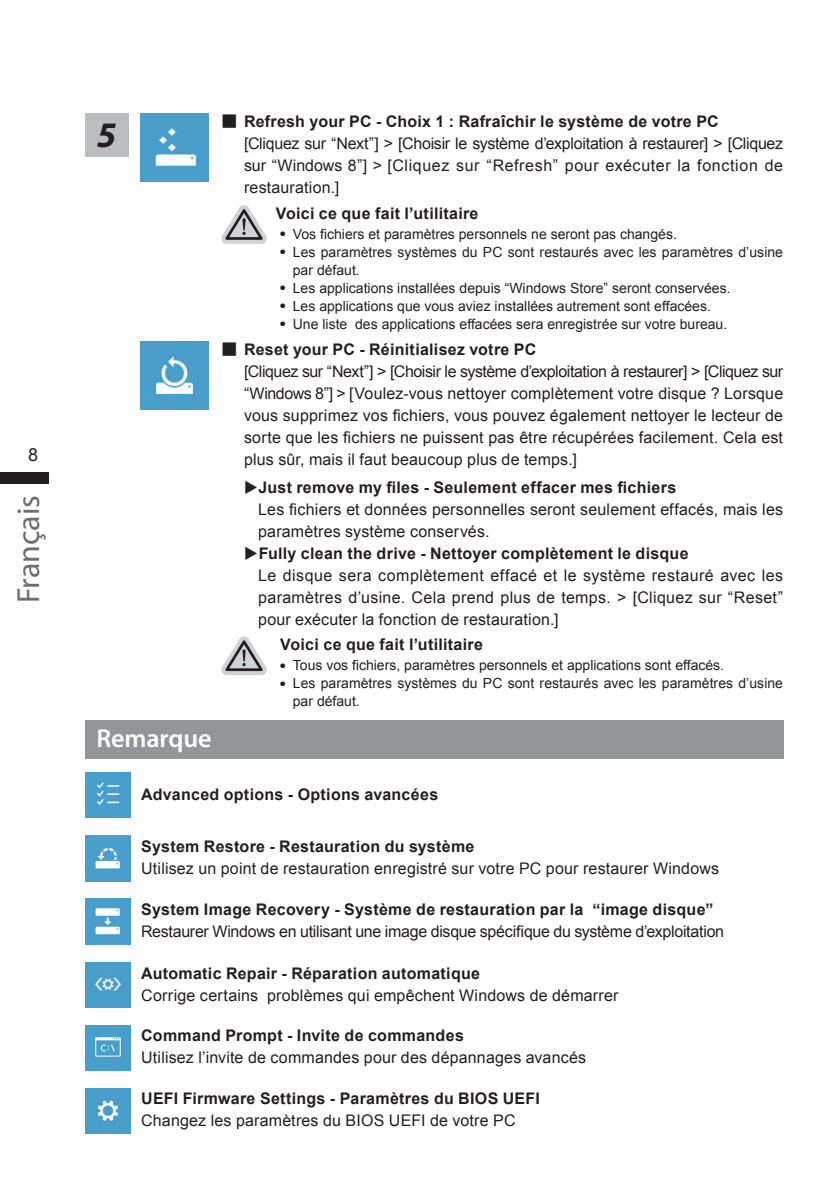
<style>
.page{position:relative;width:840px;height:1191px;background:#fff}
.page>*{position:absolute;margin:0;border:0;box-sizing:border-box;transform-origin:0 0}
.t1{font:italic 700 36px "Myriad Pro";color:#231f20}
.t2{font:32px "Myriad Pro";color:#6c6d70}
.t3{font:600 26px "Myriad Pro";letter-spacing:-.005em;color:#fff}
.t4{font:18px "Arial";color:#231f20}
.t5{font:16px/22px "Arial";letter-spacing:.01em;color:#231f20}
.t6{font:700 16px "Arial";letter-spacing:.015em;color:#231f20}
.t7{font:16px "Arial";letter-spacing:-.02em;color:#231f20}
.t8{font:14px "Arial";color:#231f20}
.s1{font-family:"DF Hei Bd WINP HK BF"}
.s2{font-weight:700}
</style>
<div class="page">
<div style="left:0;top:472px;width:48px;height:12px;background:#231f20"></div>
<img style="left:140px;top:341px;width:68px;height:68px">
<img style="left:140px;top:113px;width:68px;height:68px">
<img style="left:85px;top:772px;width:45px;height:46px">
<img style="left:85px;top:835px;width:45px;height:46px">
<img style="left:85px;top:899px;width:45px;height:45px">
<img style="left:85px;top:962px;width:45px;height:45px">
<img style="left:85px;top:1025px;width:45px;height:45px">
<img style="left:85px;top:1088px;width:45px;height:45px">
<div style="left:85px;top:720px;width:697px;height:38px;background:#939598"></div>
<div style="left:85px;top:113px;width:43px;height:43px;background:#bcbdc0"></div>
<svg style="left:221px;top:205px;width:45px;height:39px"></svg>
<svg style="left:221px;top:636px;width:45px;height:39px"></svg>
<p class="t4" style="left:28px;top:443px;width:12px">8</p>
<h2 class="t2" style="left:9px;top:603px;width:110px;rotate:-90deg">Français</h2>
<h1 class="t1" style="left:97px;top:111px;width:21px">5</h1>
<h3 class="t3" style="left:96px;top:722px;width:116px">Remarque</h3>
<p class="t5" style="left:244px;top:111px;width:540px;text-indent:-23px"><span class="s1">▓</span> <span class="s2">Refresh your PC - Choix 1 : Rafraîchir le système de votre PC<br></span>[Cliquez sur “Next”] &gt; [Choisir le système d’exploitation à restaurer] &gt; [Cliquez sur “Windows 8”] &gt; [Cliquez sur “Refresh” pour exécuter la fonction de restauration.]</p>
<p class="t6" style="left:276px;top:203px;width:204px">Voici ce que fait l’utilitaire</p>
<p class="t8" style="left:276px;top:225px;width:402px"><span class="s1">˙</span> Vos fichiers et paramètres personnels ne seront pas changés.</p>
<p class="t8" style="left:276px;top:243px;width:508px"><span class="s1">˙</span> Les paramètres systèmes du PC sont restaurés avec les paramètres d’usine</p>
<p class="t8" style="left:293px;top:261px;width:68px">par défaut.</p>
<p class="t8" style="left:276px;top:279px;width:456px"><span class="s1">˙</span> Les applications installées depuis “Windows Store” seront conservées.</p>
<p class="t8" style="left:276px;top:297px;width:436px"><span class="s1">˙</span> Les applications que vous aviez installées autrement sont effacées.</p>
<p class="t8" style="left:276px;top:315px;width:452px"><span class="s1">˙</span> Une liste des applications effacées sera enregistrée sur votre bureau.</p>
<p class="t5" style="left:244px;top:339px;width:540px;text-indent:-23px"><span class="s1">▓</span> <span class="s2">Reset your PC - Réinitialisez votre PC<br></span>[Cliquez sur “Next”] &gt; [Choisir le système d’exploitation à restaurer] &gt; [Cliquez sur “Windows 8”] &gt; [Voulez-vous nettoyer complètement votre disque ? Lorsque vous supprimez vos fichiers, vous pouvez également nettoyer le lecteur de sorte que les fichiers ne puissent pas être récupérées facilement. Cela est plus sûr, mais il faut beaucoup plus de temps.]</p>
<p class="t5" style="left:258px;top:476px;width:526px;text-indent:-14px">◆<span class="s2">Just remove my files - Seulement effacer mes fichiers<br></span>Les fichiers et données personnelles seront seulement effacés, mais les paramètres système conservés.</p>
<p class="t5" style="left:258px;top:542px;width:526px;text-indent:-14px">◆<span class="s2">Fully clean the drive - Nettoyer complètement le disque<br></span>Le disque sera complètement effacé et le système restauré avec les paramètres d’usine. Cela prend plus de temps. &gt; [Cliquez sur “Reset” pour exécuter la fonction de restauration.]</p>
<p class="t6" style="left:280px;top:634px;width:204px">Voici ce que fait l’utilitaire</p>
<p class="t8" style="left:276px;top:656px;width:449px"><span class="s1">˙</span> Tous vos fichiers, paramètres personnels et applications sont effacés.</p>
<p class="t8" style="left:276px;top:674px;width:508px"><span class="s1">˙</span> Les paramètres systèmes du PC sont restaurés avec les paramètres d’usine</p>
<p class="t8" style="left:293px;top:692px;width:68px">par défaut.</p>
<p class="t6" style="left:141px;top:784px;width:298px">Advanced options - Options avancées</p>
<p class="t6" style="left:141px;top:835px;width:334px">System Restore - Restauration du système</p>
<p class="t5" style="left:141px;top:857px;width:579px">Utilisez un point de restauration enregistré sur votre PC pour restaurer Windows</p>
<p class="t6" style="left:141px;top:898px;width:573px">System Image Recovery - Système de restauration par la “image disque”</p>
<p class="t7" style="left:141px;top:920px;width:584px">Restaurer Windows en utilisant une image disque spécifique du système d’exploitation</p>
<p class="t6" style="left:141px;top:963px;width:340px">Automatic Repair - Réparation automatique</p>
<p class="t5" style="left:141px;top:984px;width:478px">Corrige certains problèmes qui empêchent Windows de démarrer</p>
<p class="t6" style="left:141px;top:1025px;width:324px">Command Prompt - Invite de commandes</p>
<p class="t5" style="left:141px;top:1046px;width:446px">Utilisez l’invite de commandes pour des dépannages avancés</p>
<p class="t6" style="left:141px;top:1088px;width:400px">UEFI Firmware Settings - Paramètres du BIOS UEFI</p>
<p class="t5" style="left:141px;top:1109px;width:375px">Changez les paramètres du BIOS UEFI de votre PC</p>
</div>
